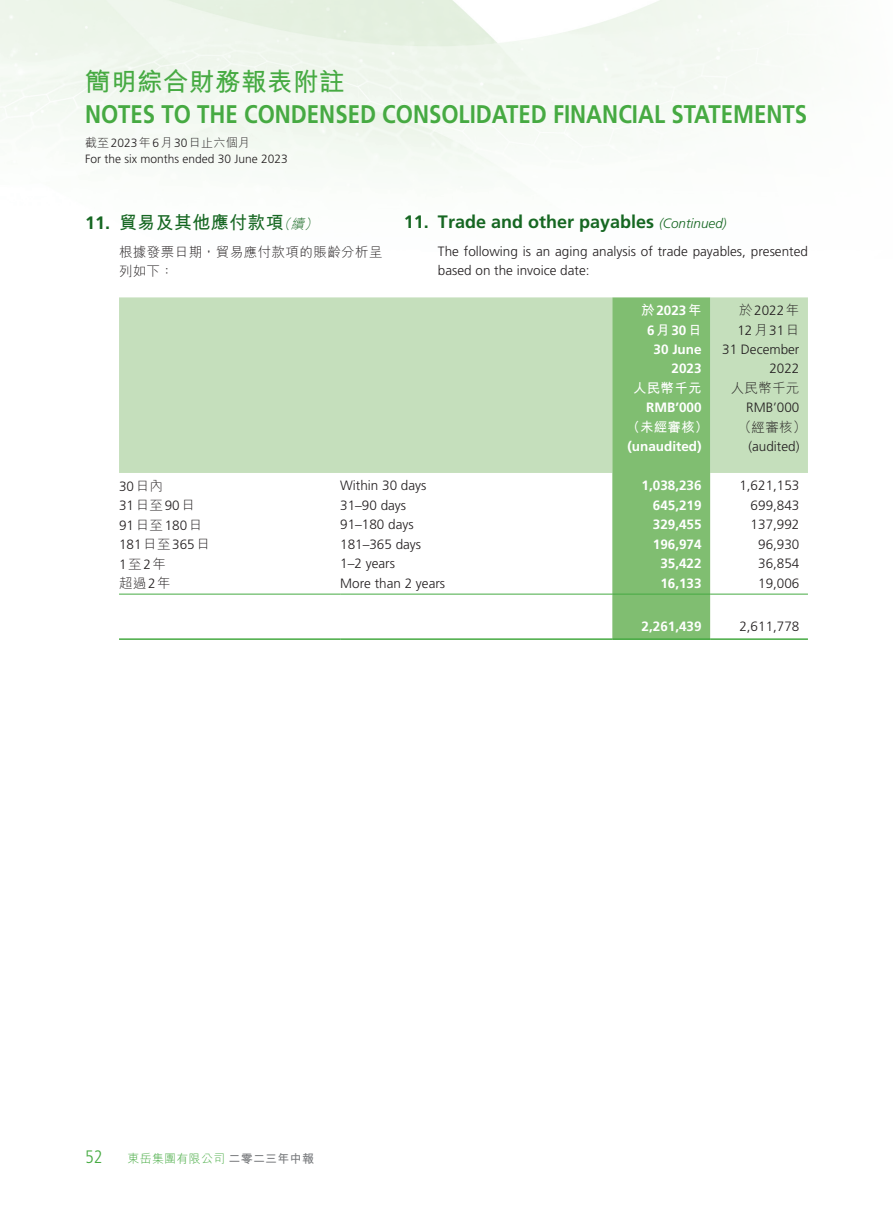
<style>
.page{position:relative;width:893px;height:1212px;background:#fff}
.page>*{position:absolute;margin:0;border:0;box-sizing:border-box;transform-origin:0 0}
.t1{font:700 25.5px "Frutiger LT Std";color:#46aa42;scale:.87 1}
.t2{font:700 25.5px "M Hei HK";letter-spacing:.02em;color:#46aa42}
._01_H1_E{font:700 18px "Frutiger LT Std";color:#166722}
._001_H1_C{font:700 18px "M Hei HK";letter-spacing:.02em;color:#166722}
.t3{font:300 condensed 18px "Frutiger LT Std";color:#46aa42}
._50_Table_txt{font:300 13.5px "Frutiger LT Std";color:#231f20}
._50_Table_txt-2{font:700 13.5px "Frutiger LT Std";color:#fff}
._00_txt_E{font:300 13.5px/19.5px "Frutiger LT Std";color:#231f20}
._000_txt_C{font:300 13.5px/19.5px "M Hei HK";letter-spacing:.03em;color:#231f20}
._50_Table_txt-3{font:300 13.5px "M Hei HK";letter-spacing:.02em;color:#231f20}
._50_Table_txt-4{font:700 13.5px "M Hei HK";letter-spacing:.02em;color:#fff}
.t4{font:300 12px "Frutiger LT Std";color:#231f20}
.t5{font:300 12px "M Hei HK";letter-spacing:.02em;color:#231f20}
.t6{font:300 12px "M Hei HK";letter-spacing:.02em;color:#46aa42}
.s1{font-family:"Frutiger LT Std"}
.s2{font-weight:300;font-style:italic;font-size:13.5px}
.s3{font-family:"M Hei HK"}
.s4{font-weight:700;color:#76787b}
</style>
<div class="page">
<div style="left:119px;top:297px;width:689px;height:176px;background:#c5dfbc"></div>
<div style="left:612px;top:297px;width:98px;height:341px;background:#80be71"></div>
<hr style="left:119px;top:594px;width:221px;height:1px;background:#46aa42">
<hr style="left:340px;top:594px;width:272px;height:1px;background:#46aa42">
<hr style="left:612px;top:594px;width:98px;height:1px;background:#46aa42">
<hr style="left:710px;top:594px;width:98px;height:1px;background:#46aa42">
<hr style="left:119px;top:638px;width:221px;height:2px;background:#46aa42">
<hr style="left:340px;top:638px;width:272px;height:2px;background:#46aa42">
<hr style="left:612px;top:638px;width:98px;height:2px;background:#46aa42">
<hr style="left:710px;top:638px;width:98px;height:2px;background:#46aa42">
<h1 class="t2" style="left:85px;top:63px;width:261px">簡明綜合財務報表附註</h1>
<h1 class="t1" style="left:85px;top:99px;width:831px">NOTES TO THE CONDENSED CONSOLIDATED FINANCIAL STATEMENTS</h1>
<p class="t5" style="left:85px;top:136px;width:166px">截至<span class="s1">2023</span>年<span class="s1">6</span>月<span class="s1">30</span>日止六個月</p>
<p class="t4" style="left:85px;top:152px;width:204px">For the six months ended 30 June 2023</p>
<p class="_001_H1_C" style="left:85px;top:209px;width:237px"><span class="s1">11.</span> 貿易及其他應付款項<span class="s2">（續）</span></p>
<p class="_000_txt_C" style="left:119px;top:242px;width:265px">根據發票日期，貿易應付款項的賬齡分析呈列如下：</p>
<p class="_01_H1_E" style="left:404px;top:211px;width:324px">11. Trade and other payables <span class="s2">(Continued)</span></p>
<p class="_00_txt_E" style="left:438px;top:241px;width:371px">The following is an aging analysis of trade payables, presented based on the invoice date:</p>
<p class="_50_Table_txt-2" style="left:641px;top:303px;width:62px"><span class="s3">於</span>2023<span class="s3">年</span></p>
<p class="_50_Table_txt-2" style="left:647px;top:322px;width:56px">6<span class="s3">月</span>30<span class="s3">日</span></p>
<p class="_50_Table_txt-2" style="left:654px;top:341px;width:50px">30 June</p>
<p class="_50_Table_txt-2" style="left:672px;top:360px;width:32px">2023</p>
<p class="_50_Table_txt" style="left:739px;top:303px;width:62px"><span class="s3">於</span>2022<span class="s3">年</span></p>
<p class="_50_Table_txt" style="left:737px;top:322px;width:64px">12<span class="s3">月</span>31<span class="s3">日</span></p>
<p class="_50_Table_txt" style="left:722px;top:341px;width:79px">31 December</p>
<p class="_50_Table_txt" style="left:769px;top:361px;width:32px">2022</p>
<p class="_50_Table_txt-4" style="left:633px;top:378px;width:70px">人民幣千元</p>
<p class="_50_Table_txt-3" style="left:731px;top:381px;width:70px">人民幣千元</p>
<p class="_50_Table_txt-2" style="left:646px;top:399px;width:57px">RMB’000</p>
<p class="_50_Table_txt" style="left:746px;top:400px;width:55px">RMB’000</p>
<p class="_50_Table_txt-4" style="left:627px;top:417px;width:83px">（未經審核）</p>
<p class="_50_Table_txt-3" style="left:738px;top:420px;width:70px">（經審核）</p>
<p class="_50_Table_txt-2" style="left:627px;top:438px;width:76px">(unaudited)</p>
<p class="_50_Table_txt" style="left:748px;top:439px;width:53px">(audited)</p>
<p class="_50_Table_txt" style="left:119px;top:478px;width:45px">30<span class="s3">日內</span></p>
<p class="_50_Table_txt" style="left:340px;top:478px;width:88px">Within 30 days</p>
<p class="_50_Table_txt-2" style="left:642px;top:477px;width:62px">1,038,236</p>
<p class="_50_Table_txt" style="left:739px;top:478px;width:62px">1,621,153</p>
<p class="_50_Table_txt" style="left:119px;top:498px;width:77px">31<span class="s3">日至</span>90<span class="s3">日</span></p>
<p class="_50_Table_txt" style="left:340px;top:497px;width:68px">31–90 days</p>
<p class="_50_Table_txt-2" style="left:653px;top:497px;width:50px">645,219</p>
<p class="_50_Table_txt" style="left:751px;top:497px;width:50px">699,843</p>
<p class="_50_Table_txt" style="left:119px;top:517px;width:85px">91<span class="s3">日至</span>180<span class="s3">日</span></p>
<p class="_50_Table_txt" style="left:340px;top:517px;width:75px">91–180 days</p>
<p class="_50_Table_txt-2" style="left:653px;top:516px;width:50px">329,455</p>
<p class="_50_Table_txt" style="left:751px;top:517px;width:50px">137,992</p>
<p class="_50_Table_txt" style="left:119px;top:537px;width:92px">181<span class="s3">日至</span>365<span class="s3">日</span></p>
<p class="_50_Table_txt" style="left:340px;top:536px;width:83px">181–365 days</p>
<p class="_50_Table_txt-2" style="left:653px;top:536px;width:50px">196,974</p>
<p class="_50_Table_txt" style="left:758px;top:536px;width:43px">96,930</p>
<p class="_50_Table_txt" style="left:119px;top:556px;width:49px">1<span class="s3">至</span>2<span class="s3">年</span></p>
<p class="_50_Table_txt" style="left:340px;top:556px;width:56px">1–2 years</p>
<p class="_50_Table_txt-2" style="left:660px;top:555px;width:43px">35,422</p>
<p class="_50_Table_txt" style="left:758px;top:556px;width:43px">36,854</p>
<p class="_50_Table_txt-3" style="left:119px;top:576px;width:53px">超過<span class="s1">2</span>年</p>
<p class="_50_Table_txt" style="left:340px;top:575px;width:107px">More than 2 years</p>
<p class="_50_Table_txt-2" style="left:660px;top:575px;width:43px">16,133</p>
<p class="_50_Table_txt" style="left:758px;top:575px;width:43px">19,006</p>
<p class="_50_Table_txt-2" style="left:642px;top:618px;width:62px">2,261,439</p>
<p class="_50_Table_txt" style="left:739px;top:619px;width:62px">2,611,778</p>
<h2 class="t3" style="left:85px;top:1147px;width:19px">52</h2>
<p class="t6" style="left:128px;top:1152px;width:188px">東岳集團有限公司<span class="s4">二零二三年中報</span></p>
</div>
